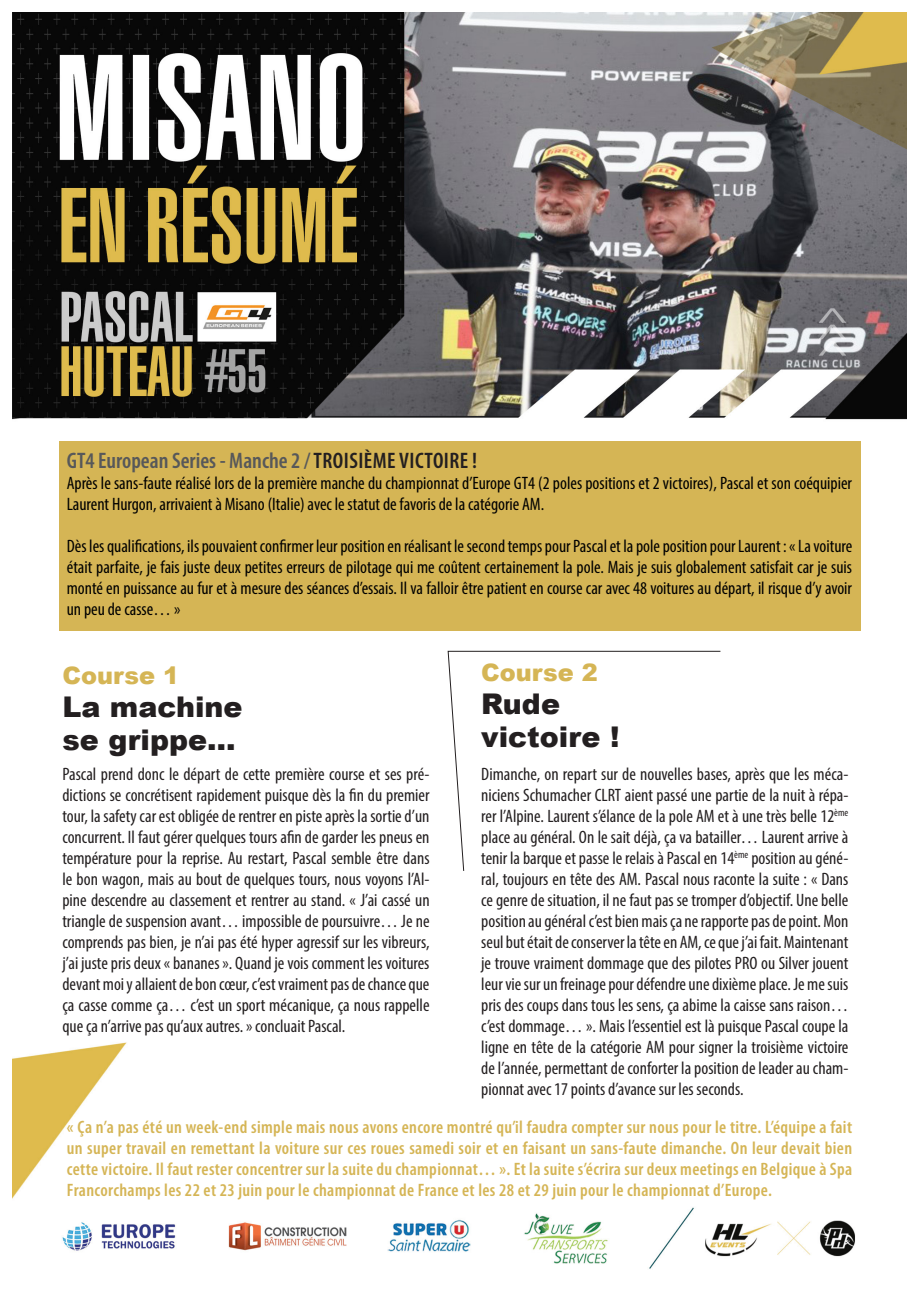
<style>
.page{position:relative;width:919px;height:1289px;background:#fff}
.page>*{position:absolute;margin:0;border:0;box-sizing:border-box;transform-origin:0 0}
.t1{font:900 28.5px "Arial";color:#231f20}
.t2{font:900 24px "Arial";color:#d5b555}
.t3{font:600 condensed 22.5px "Myriad Pro";color:#57585a}
.t4{font:condensed 18px/21px "Myriad Pro";color:#231f20;text-align:justify}
.t5{font:condensed 18px/21px "Myriad Pro";color:#000}
.t6{font:600 condensed 18px/21px "Myriad Pro";letter-spacing:.02em;color:#d5b555;text-align:justify}
.s1{color:#231f20}
</style>
<div class="page">
<img style="left:13px;top:13px;width:893px;height:1256px">
<div style="left:59px;top:441px;width:801px;height:189px;background:#d5b555"></div>
<svg style="left:447px;top:650px;width:274px;height:221px"></svg>
<p class="t3" style="left:67px;top:446px;width:412px">GT4 European Series - Manche 2 /<span class="s1">TROISIÈME VICTOIRE !</span></p>
<p class="t5" style="left:67px;top:472px;width:786px">Après le sans-faute réalisé lors de la première manche du championnat d’Europe GT4 (2 poles positions et 2 victoires), Pascal et son coéquipier<br>Laurent Hurgon, arrivaient à Misano (Italie) avec le statut de favoris de la catégorie AM.</p>
<p class="t5" style="left:67px;top:535px;width:786px;text-align:justify">Dès les qualifications, ils pouvaient confirmer leur position en réalisant le second temps pour Pascal et la pole position pour Laurent : « La voiture était parfaite, je fais juste deux petites erreurs de pilotage qui me coûtent certainement la pole. Mais je suis globalement satisfait car je suis monté en puissance au fur et à mesure des séances d’essais. Il va falloir être patient en course car avec 48 voitures au départ, il risque d’y avoir un peu de casse… »</p>
<p class="t2" style="left:62px;top:662px;width:118px">Course 1</p>
<p class="t1" style="left:62px;top:691px;width:182px">La machine</p>
<p class="t1" style="left:62px;top:724px;width:175px">se grippe…</p>
<p class="t4" style="left:62px;top:763px;width:369px">Pascal prend donc le départ de cette première course et ses pré&shy;dictions se concrétisent rapidement puisque dès la fin du premier tour, la safety car est obligée de rentrer en piste après la sortie d’un concurrent. Il faut gérer quelques tours afin de garder les pneus en température pour la reprise. Au restart, Pascal semble être dans le bon wagon, mais au bout de quelques tours, nous voyons l’Al&shy;pine descendre au classement et rentrer au stand. « J’ai cassé un triangle de suspension avant… impossible de poursuivre… Je ne comprends pas bien, je n’ai pas été hyper agressif sur les vibreurs, j’ai juste pris deux « bananes ». Quand je vois comment les voitures devant moi y allaient de bon cœur, c’est vraiment pas de chance que ça casse comme ça… c’est un sport mécanique, ça nous rappelle que ça n’arrive pas qu’aux autres. » concluait Pascal.</p>
<p class="t2" style="left:481px;top:659px;width:118px">Course 2</p>
<p class="t1" style="left:481px;top:688px;width:80px">Rude</p>
<p class="t1" style="left:481px;top:721px;width:140px">victoire !</p>
<p class="t4" style="left:481px;top:763px;width:369px">Dimanche, on repart sur de nouvelles bases, après que les méca&shy;niciens Schumacher CLRT aient passé une partie de la nuit à répa&shy;rer l’Alpine. Laurent s’élance de la pole AM et à une très belle 12<sup>ème </sup>place au général. On le sait déjà, ça va batailler… Laurent arrive à tenir la barque et passe le relais à Pascal en 14<sup>ème</sup> position au géné&shy;ral, toujours en tête des AM. Pascal nous raconte la suite : « Dans ce genre de situation, il ne faut pas se tromper d’objectif. Une belle position au général c’est bien mais ça ne rapporte pas de point. Mon seul but était de conserver la tête en AM, ce que j’ai fait. Maintenant je trouve vraiment dommage que des pilotes PRO ou Silver jouent leur vie sur un freinage pour défendre une dixième place. Je me suis pris des coups dans tous les sens, ça abime la caisse sans raison… c’est dommage… ». Mais l’essentiel est là puisque Pascal coupe la ligne en tête de la catégorie AM pour signer la troisième victoire de l’année, permettant de conforter la position de leader au cham&shy;pionnat avec 17 points d’avance sur les seconds.</p>
<p class="t6" style="left:67px;top:1115px;width:786px">« Ça n’a pas été un week-end simple mais nous avons encore montré qu’il faudra compter sur nous pour le titre. L’équipe a fait un super travail en remettant la voiture sur ces roues samedi soir et en faisant un sans-faute dimanche. On leur devait bien cette victoire. Il faut rester concentrer sur la suite du championnat… ». Et la suite s’écrira sur deux meetings en Belgique à Spa Francorchamps les 22 et 23 juin pour le championnat de France et les 28 et 29 juin pour le championnat d’Europe.</p>
</div>
